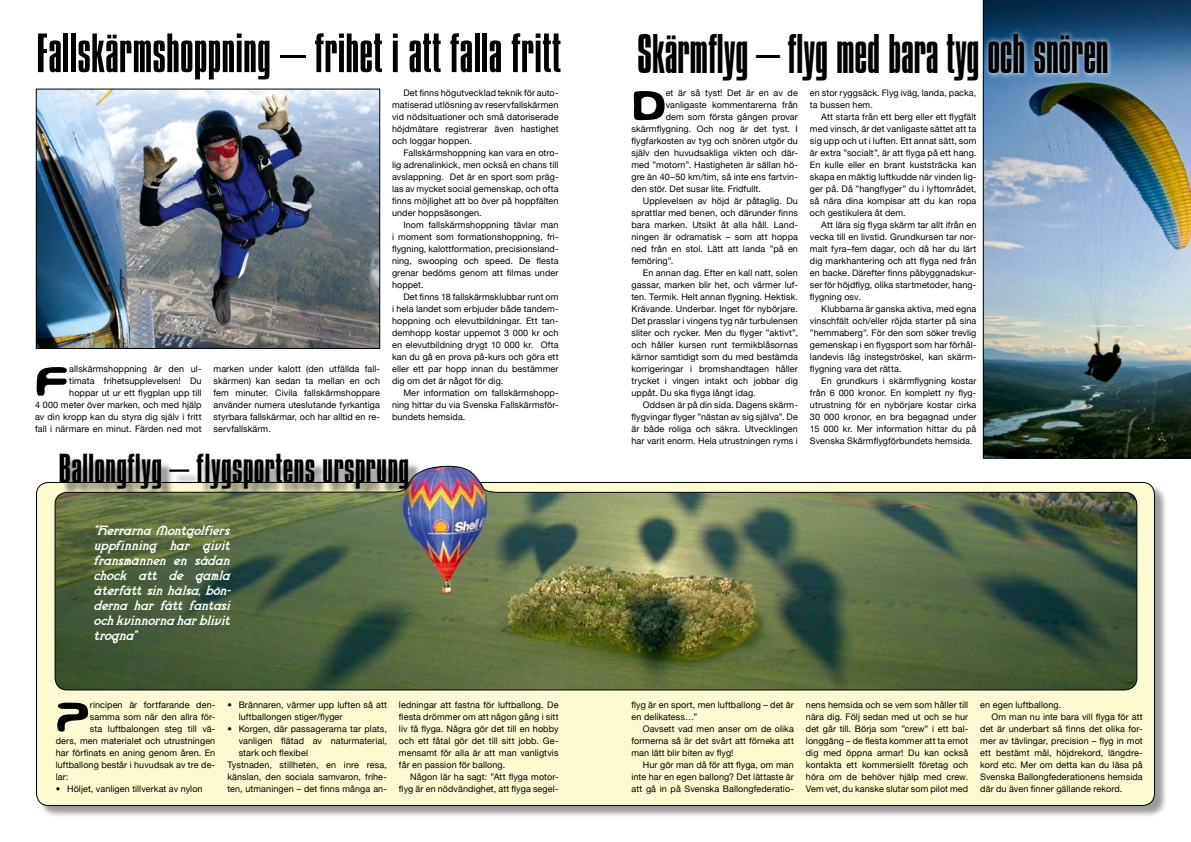
<style>
.page{position:relative;width:1191px;height:842px;background:#fff}
.page>*{position:absolute;margin:0;border:0;box-sizing:border-box;transform-origin:0 0}
.t1{font:49.1px "Nasal";color:#000;scale:1.25 1}
.t2{font:300 48px "Compacta BT";letter-spacing:-.01em;color:#000}
.t3{font:300 47.5px "Compacta BT";color:#000;scale:1.07 1}
.t4{font:300 36px "Compacta BT";color:#000;scale:1.1 1}
.t5{font:italic 14px/15px "Vlaanderen Chiseled";color:#fff;text-align:justify}
.t6{font:9px/12px "Helvetica Neue";letter-spacing:.01em;color:#000;text-align:justify}
</style>
<div class="page">
<div style="left:37px;top:483px;width:1131px;height:336px;background:#000;opacity:.4"></div>
<div style="left:36px;top:482px;width:1118px;height:323px;background:#fcfad1;border-radius:12px"></div>
<img style="left:38px;top:91px;width:340px;height:256px">
<div style="left:36px;top:89px;width:344px;height:260px;border:1px solid #000"></div>
<div style="left:61px;top:455px;width:362px;height:48px;background:#000;opacity:.5"></div>
<img style="left:55px;top:466px;width:1082px;height:224px">
<img style="left:983px;top:0;width:208px;height:458px">
<div style="left:631px;top:28px;width:483px;height:59px;background:#fff;opacity:.85"></div>
<h3 class="t3" style="left:36px;top:26px;width:492px">Fallskärmshoppning – frihet i att falla fritt</h3>
<p class="t6" style="left:35px;top:363px;width:168px;text-align:right">allskärmshoppning är den ul-<br>timata frihetsupplevelsen! Du<br>hoppar ut ur ett flygplan upp till<br>4 000 meter över marken, och med hjälp av din kropp kan du styra dig själv i fritt fall i närmare en minut. Färden ned mot</p>
<p class="t6" style="left:213px;top:363px;width:168px">marken under kalott (den utfällda fall&shy;skärmen) kan sedan ta mellan en och fem minuter. Civila fallskärmshoppare använder numera uteslutande fyrkantiga styrbara fallskärmar, och har alltid en re&shy;servfallskärm.</p>
<h1 class="t1" style="left:35px;top:360px;width:29px">F</h1>
<p class="t6" style="left:392px;top:87px;width:168px;text-indent:11px">Det finns högutvecklad teknik för auto&shy;matiserad utlösning av reservfallskärmen vid nödsituationer och små datoriserade höjdmätare registrerar även hastighet och loggar hoppen.</p>
<p class="t6" style="left:392px;top:147px;width:168px;text-indent:11px">Fallskärmshoppning kan vara en otro&shy;lig adrenalinkick, men också en chans till avslappning. Det är en sport som präg&shy;las av mycket social gemenskap, och ofta finns möjlighet att bo över på hoppfälten under hoppsäsongen.</p>
<p class="t6" style="left:392px;top:219px;width:168px;text-indent:11px">Inom fallskärmshoppning tävlar man i moment som formationshoppning, fri&shy;flygning, kalottformation, precisionsland&shy;ning, swooping och speed. De flesta gre-nar bedöms genom att filmas under hoppet.</p>
<p class="t6" style="left:392px;top:291px;width:168px;text-indent:11px">Det finns 18 fallskärmsklubbar runt om i hela landet som erbjuder både tandem&shy;hoppning och elevutbildningar. Ett tan&shy;demhopp kostar uppemot 3 000 kr och en elevutbildning drygt 10 000 kr. Ofta kan du gå en prova på-kurs och göra ett eller ett par hopp innan du bestämmer dig om det är något för dig.</p>
<p class="t6" style="left:392px;top:387px;width:168px;text-indent:11px">Mer information om fallskärmshopp&shy;ning hittar du via Svenska Fallskärmsför&shy;bundets hemsida.</p>
<h3 class="t4" style="left:59px;top:448px;width:320px">Ballongflyg – flygsportens ursprung</h3>
<h3 class="t5" style="left:94px;top:524px;width:142px">”Herrarna Montgolfiers uppfinning har givit fransmännen en sådan chock att de gamla återfåttsinhälsa,bön&shy;derna har fått fantasi ochkvinnorna harblivit trogna”</h3>
<h1 class="t1" style="left:56px;top:696px;width:29px">P</h1>
<p class="t6" style="left:90px;top:699px;width:127px">rincipen är fortfarande den-</p>
<p class="t6" style="left:90px;top:711px;width:127px">samma som när den allra för-</p>
<p class="t6" style="left:90px;top:723px;width:127px">sta luftbalongen steg till vä-</p>
<p class="t6" style="left:56px;top:735px;width:161px">ders, men materialet och utrustningen</p>
<p class="t6" style="left:56px;top:747px;width:161px">har förfinats en aning genom åren. En</p>
<p class="t6" style="left:56px;top:759px;width:161px">luftballong består i huvudsak av tre de-</p>
<p class="t6" style="left:56px;top:771px;width:14px">lar:</p>
<p class="t6" style="left:56px;top:783px;width:148px">• Höljet, vanligen tillverkat av nylon</p>
<p class="t6" style="left:239px;top:699px;width:150px">Brännaren, värmer upp luften så att</p>
<p class="t6" style="left:239px;top:711px;width:105px">luftballongen stiger/flyger</p>
<p class="t6" style="left:239px;top:723px;width:150px">Korgen, där passagerarna tar plats,</p>
<p class="t6" style="left:239px;top:735px;width:150px">vanligen flätad av naturmaterial,</p>
<p class="t6" style="left:239px;top:747px;width:71px">stark och flexibel</p>
<p class="t6" style="left:227px;top:759px;width:161px">Tystnaden, stillheten, en inre resa,</p>
<p class="t6" style="left:227px;top:771px;width:161px">känslan, den sociala samvaron, frihe-</p>
<p class="t6" style="left:227px;top:783px;width:161px">ten, utmaningen – det finns många an-</p>
<p class="t6" style="left:227px;top:699px;width:6px">•</p>
<p class="t6" style="left:227px;top:723px;width:6px">•</p>
<p class="t6" style="left:399px;top:699px;width:161px">ledningar att fastna för luftballong. De flesta drömmer om att någon gång i sitt liv få flyga. Några gör det till en hobby och ett fåtal gör det till sitt jobb. Ge&shy;mensamt för alla är att man vanligtvis får en passion för ballong.</p>
<p class="t6" style="left:399px;top:771px;width:161px;text-align:right">Någon lär ha sagt: ”Att flyga motor&shy;flyg är en nödvändighet, att flyga segel-</p>
<h2 class="t2" style="left:637px;top:27px;width:473px">Skärmflyg – flyg med bara tyg och snören</h2>
<h1 class="t1" style="left:631px;top:84px;width:29px">D</h1>
<p class="t6" style="left:665px;top:87px;width:134px">et är så tyst! Det är en av de</p>
<p class="t6" style="left:665px;top:99px;width:134px">vanligaste kommentarerna från</p>
<p class="t6" style="left:665px;top:111px;width:134px">dem som första gången provar</p>
<p class="t6" style="left:631px;top:123px;width:168px">skärmflygning. Och nog är det tyst. I</p>
<p class="t6" style="left:631px;top:135px;width:168px">flygfarkosten av tyg och snören utgör du</p>
<p class="t6" style="left:631px;top:147px;width:168px">själv den huvudsakliga vikten och där-</p>
<p class="t6" style="left:631px;top:159px;width:168px">med ”motorn”. Hastigheten är sällan hö-</p>
<p class="t6" style="left:631px;top:171px;width:168px">gre än 40–50 km/tim, så inte ens fartvin-</p>
<p class="t6" style="left:631px;top:183px;width:131px">den stör. Det susar lite. Fridfullt.</p>
<p class="t6" style="left:643px;top:195px;width:157px">Upplevelsen av höjd är påtaglig. Du</p>
<p class="t6" style="left:631px;top:207px;width:168px">sprattlar med benen, och därunder finns</p>
<p class="t6" style="left:631px;top:219px;width:168px">bara marken. Utsikt åt alla håll. Land-</p>
<p class="t6" style="left:631px;top:231px;width:168px">ningen är odramatisk – som att hoppa</p>
<p class="t6" style="left:631px;top:243px;width:168px">ned från en stol. Lätt att landa ”på en</p>
<p class="t6" style="left:631px;top:255px;width:43px">femöring”.</p>
<p class="t6" style="left:643px;top:267px;width:157px">En annan dag. Efter en kall natt, solen</p>
<p class="t6" style="left:631px;top:279px;width:168px">gassar, marken blir het, och värmer luf-</p>
<p class="t6" style="left:631px;top:291px;width:168px">ten. Termik. Helt annan flygning. Hektisk.</p>
<p class="t6" style="left:631px;top:303px;width:168px">Krävande. Underbar. Inget för nybörjare.</p>
<p class="t6" style="left:631px;top:315px;width:168px">Det prasslar i vingens tyg när turbulensen</p>
<p class="t6" style="left:631px;top:327px;width:168px">sliter och rycker. Men du flyger ”aktivt”,</p>
<p class="t6" style="left:631px;top:339px;width:168px">och håller kursen runt termikblåsornas</p>
<p class="t6" style="left:631px;top:351px;width:168px">kärnor samtidigt som du med bestämda</p>
<p class="t6" style="left:631px;top:363px;width:168px">korrigeringar i bromshandtagen håller</p>
<p class="t6" style="left:631px;top:375px;width:168px">trycket i vingen intakt och jobbar dig</p>
<p class="t6" style="left:631px;top:387px;width:126px">uppåt. Du ska flyga långt idag.</p>
<p class="t6" style="left:643px;top:399px;width:157px">Oddsen är på din sida. Dagens skärm-</p>
<p class="t6" style="left:631px;top:411px;width:168px">flygvingar flyger ”nästan av sig själva”. De</p>
<p class="t6" style="left:631px;top:423px;width:168px">är både roliga och säkra. Utvecklingen</p>
<p class="t6" style="left:631px;top:435px;width:168px">har varit enorm. Hela utrustningen ryms i</p>
<p class="t6" style="left:810px;top:87px;width:168px">en stor ryggsäck. Flyg iväg, landa, packa, ta bussen hem.</p>
<p class="t6" style="left:810px;top:111px;width:168px;text-indent:11px">Att starta från ett berg eller ett flygfält med vinsch, är det vanligaste sättet att ta sig upp och ut i luften. Ett annat sätt, som är extra ”socialt”, är att flyga på ett hang.<br>En kulle eller en brant kuststräcka kan skapa en mäktig luftkudde när vinden lig&shy;ger på. Då ”hangflyger” du i lyftområdet, så nära dina kompisar att du kan ropa och gestikulera åt dem.</p>
<p class="t6" style="left:810px;top:219px;width:168px;text-indent:11px">Att lära sig flyga skärm tar allt ifrån en vecka till en livstid. Grundkursen tar nor&shy;malt fyra–fem dagar, och då har du lärt dig markhantering och att flyga ned från en backe. Därefter finns påbyggnadskur&shy;ser för höjdflyg, olika startmetoder, hang&shy;flygning osv.</p>
<p class="t6" style="left:810px;top:303px;width:168px;text-indent:11px">Klubbarna är ganska aktiva, med egna vinschfält och/eller röjda starter på sina ”hemmaberg”. För den som söker trevlig gemenskap i en flygsport som har förhål&shy;landevis låg instegströskel, kan skärm&shy;flygning vara det rätta.</p>
<p class="t6" style="left:810px;top:375px;width:168px;text-indent:11px">En grundkurs i skärmflygning kostar från 6 000 kronor. En komplett ny flyg&shy;utrustning för en nybörjare kostar cirka 30 000 kronor, en bra begagnad under 15 000 kr. Mer information hittar du på Svenska Skärmflygförbundets hemsida.</p>
<p class="t6" style="left:631px;top:699px;width:164px">flyg är en sport, men luftballong – det är en delikatess…”</p>
<p class="t6" style="left:631px;top:723px;width:164px;text-indent:11px">Oavsett vad men anser om de olika formerna så är det svårt att förneka att man lätt blir biten av flyg!</p>
<p class="t6" style="left:631px;top:759px;width:164px;text-indent:11px">Hur gör man då för att flyga, om man inte har en egen ballong? Det lättaste är att gå in på Svenska Ballongfederatio-</p>
<p class="t6" style="left:806px;top:699px;width:164px">nens hemsida och se vem som håller till nära dig. Följ sedan med ut och se hur det går till. Börja som ”crew” i ett bal&shy;longgäng – de flesta kommer att ta emot dig med öppna armar! Du kan också kontakta ett kommersiellt företag och höra om de behöver hjälp med crew.<br>Vem vet, du kanske slutar som pilot med</p>
<p class="t6" style="left:980px;top:699px;width:82px">en egen luftballong.</p>
<p class="t6" style="left:991px;top:711px;width:153px">Om man nu inte bara vill flyga för att</p>
<p class="t6" style="left:980px;top:723px;width:164px">det är underbart så finns det olika for-</p>
<p class="t6" style="left:980px;top:735px;width:164px">mer av tävlingar, precision – flyg in mot</p>
<p class="t6" style="left:980px;top:747px;width:164px">ett bestämt mål, höjdrekord, längdre-</p>
<p class="t6" style="left:980px;top:759px;width:164px">kord etc. Mer om detta kan du läsa på</p>
<p class="t6" style="left:980px;top:771px;width:164px">Svenska Ballongfederationens hemsida</p>
<p class="t6" style="left:980px;top:783px;width:144px">där du även finner gällande rekord.</p>
</div>
